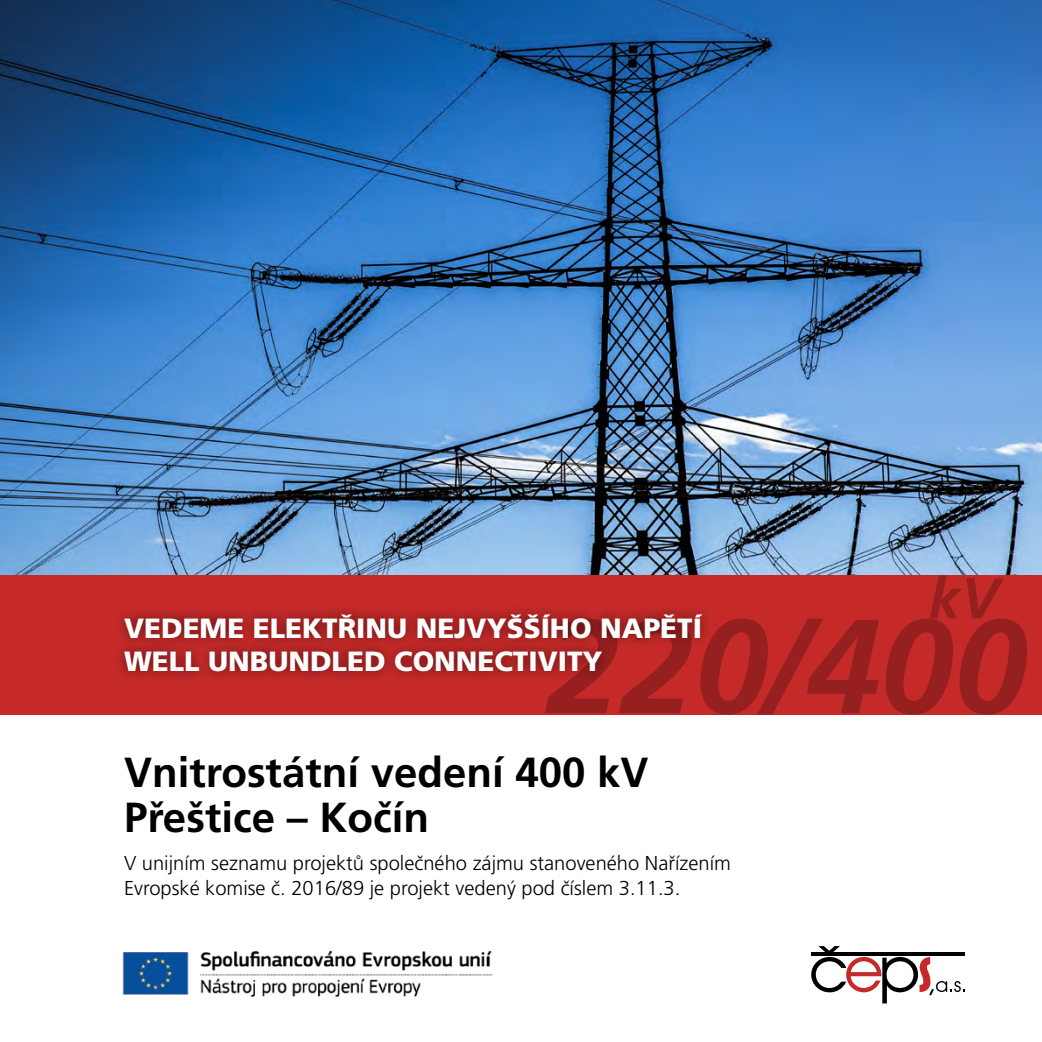
<style>
.page{position:relative;width:1042px;height:1042px;background:#fff}
.page>*{position:absolute;margin:0;border:0;box-sizing:border-box;transform-origin:0 0}
.t1{font:700 42px "Frutiger CE";color:#000}
.t2{font:900 27.82px "Frutiger CE";color:#fff}
.t3{font:300 20.12px/24.2px "Frutiger CE";color:#000}
</style>
<div class="page">
<img style="left:0;top:0;width:1042px;height:575px">
<div style="left:0;top:575px;width:1042px;height:140px;background:#c52a29"></div>
<svg style="left:545px;top:618px;width:482px;height:97px"></svg>
<svg style="left:930px;top:575px;width:74px;height:43px"></svg>
<div style="left:113px;top:603px;width:599px;height:79px;background:#000;opacity:.5"></div>
<svg style="left:811px;top:946px;width:153px;height:57px"></svg>
<img style="left:122px;top:950px;width:371px;height:47px">
<p class="t2" style="left:124px;top:613px;width:579px">VEDEME ELEKTŘINU NEJVYŠŠÍHO NAPĚTÍ</p>
<p class="t2" style="left:124px;top:646px;width:480px">WELL UNBUNDLED CONNECTIVITY</p>
<p class="t1" style="left:124px;top:750px;width:526px">Vnitrostátní vedení 400 kV</p>
<p class="t1" style="left:124px;top:795px;width:306px">Přeštice – Kočín</p>
<p class="t3" style="left:124px;top:852px;width:608px">V unijním seznamu projektů společného zájmu stanoveného Nařízením<br>Evropské komise č. 2016/89 je projekt vedený pod číslem 3.11.3.</p>
</div>
